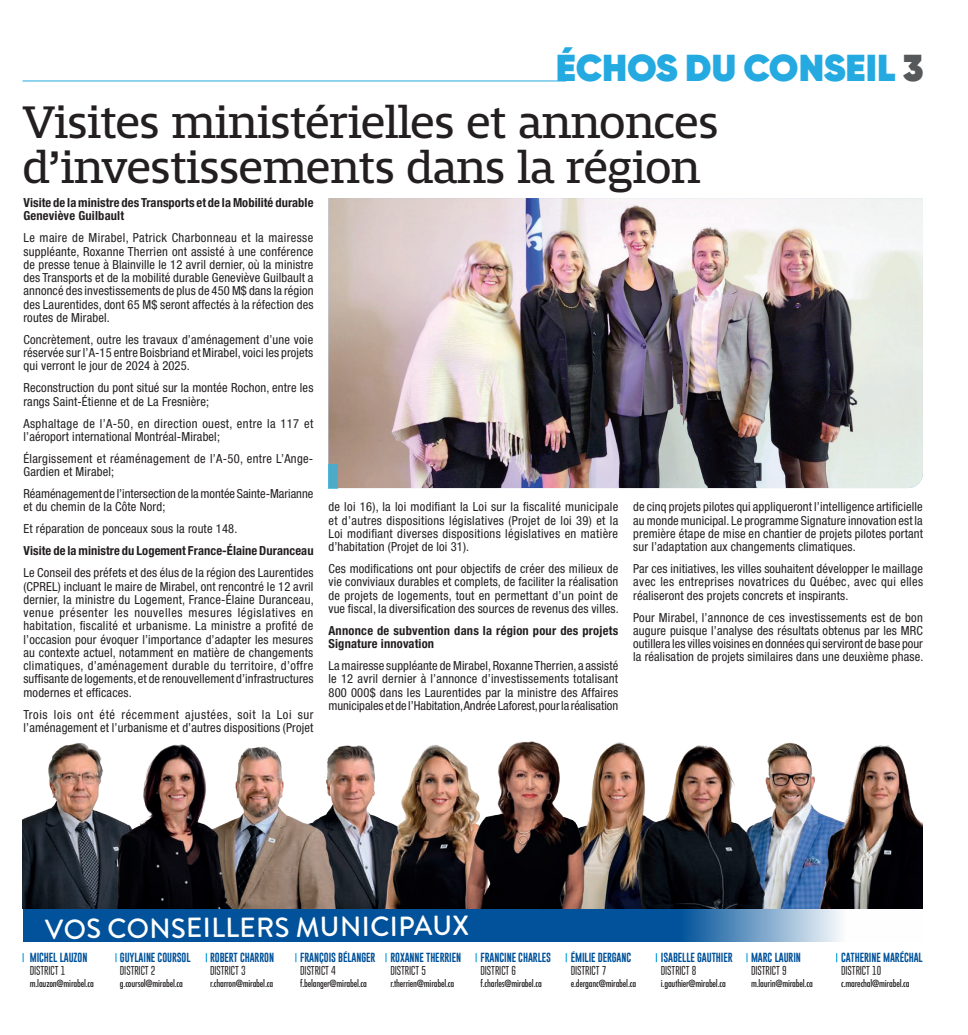
<style>
.page{position:relative;width:968px;height:1035px;background:#fff}
.page>*{position:absolute;margin:0;border:0;box-sizing:border-box;transform-origin:0 0}
.t1{font:47.5px/45px "Mislab Std";letter-spacing:-.02em;color:#231f20}
.t2{font:800 37.5px "Gilroy";letter-spacing:-.005em;color:#24aae1}
.t3{font:500 27.62px "Brandon Grotesque";color:#fff}
.t4{font:condensed 12.5px/13.2px "Helvetica Neue LT Std";letter-spacing:.01em;color:#231f20;text-align:justify}
.t5{font:700 condensed 12.5px/13.2px "Helvetica Neue LT Std";letter-spacing:.005em;color:#231f20}
.t6{font:500 condensed 9.62px "Futura";letter-spacing:-.02em;color:#231f20}
.t7{font:9.62px "Gobold";letter-spacing:-.01em;color:#01529a}
.t8{font:300 9.62px "Gobold";letter-spacing:-.01em;color:#231f20}
.s1{color:#57585a}
</style>
<div class="page">
<svg style="left:23px;top:909px;width:818px;height:32px;fill:#01529a"></svg>
<img style="left:22px;top:741px;width:900px;height:168px">
<svg style="left:22px;top:953px;width:2px;height:9px"></svg>
<svg style="left:115px;top:953px;width:2px;height:9px"></svg>
<svg style="left:475px;top:953px;width:2px;height:9px"></svg>
<svg style="left:565px;top:953px;width:2px;height:9px"></svg>
<svg style="left:655px;top:953px;width:2px;height:9px"></svg>
<hr style="left:22px;top:80px;width:544px;height:1px;background:#24aae1">
<img style="left:328px;top:198px;width:594px;height:290px">
<div style="left:328px;top:464px;width:10px;height:25px;background:#4dabc8"></div>
<h2 class="t2" style="left:555px;top:44px;width:369px">ÉCHOS DU CONSEIL <span class="s1">3</span></h2>
<h1 class="t1" style="left:23px;top:100px;width:697px">Visites ministérielles et annonces d’investissements dans la région</h1>
<p class="t5" style="left:23px;top:196px;width:291px">Visite de la ministre des Transports et de la Mobilité durable<br>Geneviève Guilbault</p>
<p class="t4" style="left:23px;top:231px;width:292px">Le maire de Mirabel, Patrick Charbonneau et la mairesse suppléante, Roxanne Therrien ont assisté à une conférence de presse tenue à Blainville le 12 avril dernier, où la ministre des Transports et de la mobilité durable Geneviève Guilbault a annoncé des investissements de plus de 450 M$ dans la région des Laurentides, dont 65 M$ seront affectés à la réfection des routes de Mirabel.</p>
<p class="t4" style="left:23px;top:333px;width:291px">Concrètement, outre les travaux d’aménagement d’une voie réservée sur l’A-15 entre Boisbriand et Mirabel, voici les projets qui verront le jour de 2024 à 2025.</p>
<p class="t4" style="left:23px;top:381px;width:291px">Reconstruction du pont situé sur la montée Rochon, entre les rangs Saint-Étienne et de La Fresnière;</p>
<p class="t4" style="left:23px;top:416px;width:291px">Asphaltage de l’A-50, en direction ouest, entre la 117 et l’aéroport international Montréal-Mirabel;</p>
<p class="t4" style="left:23px;top:452px;width:291px">Élargissement et réaménagement de l’A-50, entre L’Ange-<br>Gardien et Mirabel;</p>
<p class="t4" style="left:23px;top:487px;width:291px">Réaménagement de l’intersection de la montée Sainte-Marianne et du chemin de la Côte Nord;</p>
<p class="t4" style="left:23px;top:522px;width:215px">Et réparation de ponceaux sous la route 148.</p>
<p class="t5" style="left:23px;top:544px;width:292px">Visite de la ministre du Logement France-Élaine Duranceau</p>
<p class="t4" style="left:23px;top:566px;width:292px">Le Conseil des préfets et des élus de la région des Laurentides (CPREL) incluant le maire de Mirabel, ont rencontré le 12 avril dernier, la ministre du Logement, France-Élaine Duranceau, venue présenter les nouvelles mesures législatives en habitation, fiscalité et urbanisme. La ministre a profité de l’occasion pour évoquer l’importance d’adapter les mesures au contexte actuel, notamment en matière de changements climatiques, d’aménagement durable du territoire, d’offre suffisante de logements, et de renouvellement d’infrastructures modernes et efficaces.</p>
<p class="t4" style="left:23px;top:707px;width:291px">Trois lois ont été récemment ajustées, soit la Loi sur l’aménagement et l’urbanisme et d’autres dispositions (Projet</p>
<p class="t4" style="left:328px;top:500px;width:291px">de loi 16), la loi modifiant la Loi sur la fiscalité municipale et d’autres dispositions législatives (Projet de loi 39) et la Loi modifiant diverses dispositions législatives en matière d’habitation (Projet de loi 31).</p>
<p class="t4" style="left:328px;top:562px;width:292px">Ces modifications ont pour objectifs de créer des milieux de vie conviviaux durables et complets, de faciliter la réalisation de projets de logements, tout en permettant d’un point de vue fiscal, la diversification des sources de revenus des villes.</p>
<p class="t5" style="left:328px;top:624px;width:291px">Annonce de subvention dans la région pour des projets<br>Signature innovation</p>
<p class="t4" style="left:328px;top:659px;width:291px">La mairesse suppléante de Mirabel, Roxanne Therrien, a assisté le 12 avril dernier à l’annonce d’investissements totalisant 800 000$ dans les Laurentides par la ministre des Affaires municipales et de l’Habitation, Andrée Laforest, pour la réalisation</p>
<p class="t4" style="left:633px;top:500px;width:291px">de cinq projets pilotes qui appliqueront l’intelligence artificielle au monde municipal. Le programme Signature innovation est la première étape de mise en chantier de projets pilotes portant sur l’adaptation aux changements climatiques.</p>
<p class="t4" style="left:633px;top:562px;width:291px">Par ces initiatives, les villes souhaitent développer le maillage avec les entreprises novatrices du Québec, avec qui elles réaliseront des projets concrets et inspirants.</p>
<p class="t4" style="left:633px;top:611px;width:292px">Pour Mirabel, l’annonce de ces investissements est de bon augure puisque l’analyse des résultats obtenus par les MRC outillera les villes voisines en données qui serviront de base pour la réalisation de projets similaires dans une deuxième phase.</p>
<h3 class="t3" style="left:45px;top:912px;width:425px;rotate:-1deg">VOS CONSEILLERS MUNICIPAUX</h3>
<p class="t7" style="left:30px;top:952px;width:59px">MICHEL LAUZON</p>
<p class="t8" style="left:30px;top:964px;width:37px">DISTRICT 1</p>
<p class="t6" style="left:30px;top:977px;width:66px">m.lauzon@mirabel.ca</p>
<p class="t7" style="left:120px;top:952px;width:72px">GUYLAINE COURSOL</p>
<p class="t8" style="left:120px;top:964px;width:37px">DISTRICT 2</p>
<p class="t6" style="left:120px;top:977px;width:65px">g.coursol@mirabel.ca</p>
<p class="t7" style="left:210px;top:952px;width:66px">ROBERT CHARRON</p>
<p class="t8" style="left:210px;top:964px;width:37px">DISTRICT 3</p>
<p class="t6" style="left:210px;top:977px;width:65px">r.charron@mirabel.ca</p>
<p class="t7" style="left:300px;top:952px;width:77px">FRANÇOIS BÉLANGER</p>
<p class="t8" style="left:300px;top:964px;width:37px">DISTRICT 4</p>
<p class="t6" style="left:300px;top:977px;width:68px">f.belanger@mirabel.ca</p>
<p class="t7" style="left:390px;top:952px;width:72px">ROXANNE THERRIEN</p>
<p class="t8" style="left:390px;top:964px;width:37px">DISTRICT 5</p>
<p class="t6" style="left:390px;top:977px;width:65px">r.therrien@mirabel.ca</p>
<p class="t7" style="left:480px;top:952px;width:72px">FRANCINE CHARLES</p>
<p class="t8" style="left:480px;top:964px;width:37px">DISTRICT 6</p>
<p class="t6" style="left:480px;top:977px;width:63px">f.charles@mirabel.ca</p>
<p class="t7" style="left:570px;top:952px;width:62px">ÉMILIE DERGANC</p>
<p class="t8" style="left:570px;top:964px;width:37px">DISTRICT 7</p>
<p class="t6" style="left:570px;top:977px;width:67px">e.derganc@mirabel.ca</p>
<p class="t7" style="left:661px;top:952px;width:73px">ISABELLE GAUTHIER</p>
<p class="t8" style="left:661px;top:964px;width:37px">DISTRICT 8</p>
<p class="t6" style="left:661px;top:977px;width:66px">i.gauthier@mirabel.ca</p>
<p class="t7" style="left:751px;top:952px;width:51px">MARC LAURIN</p>
<p class="t8" style="left:751px;top:964px;width:37px">DISTRICT 9</p>
<p class="t6" style="left:751px;top:977px;width:63px">m.laurin@mirabel.ca</p>
<p class="t7" style="left:841px;top:952px;width:83px">CATHERINE MARÉCHAL</p>
<p class="t8" style="left:841px;top:964px;width:42px">DISTRICT 10</p>
<p class="t6" style="left:841px;top:977px;width:70px">c.marechal@mirabel.ca</p>
</div>
